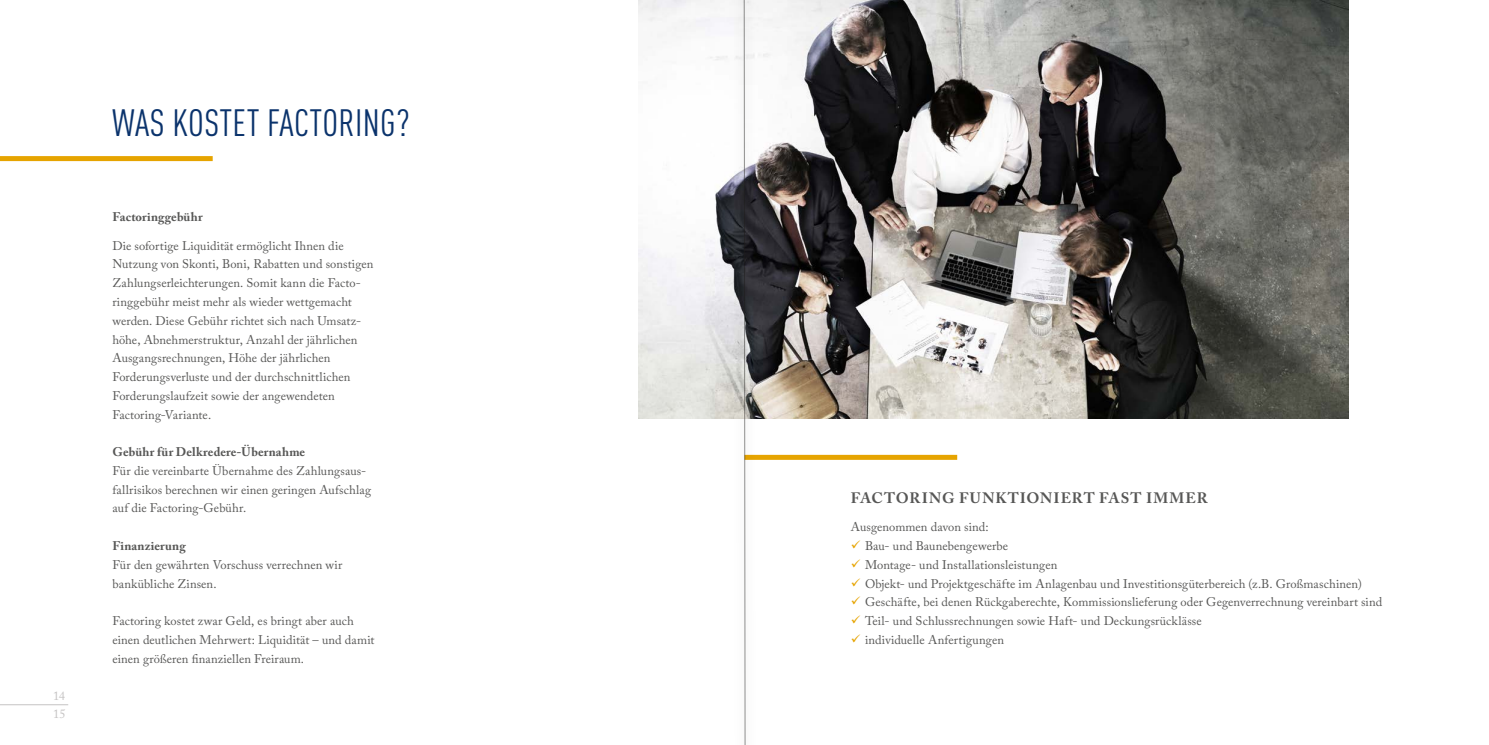
<style>
.page{position:relative;width:1489px;height:745px;background:#fff}
.page>*{position:absolute;margin:0;border:0;box-sizing:border-box;transform-origin:0 0}
.t1{font:condensed 37.5px "DINOT";letter-spacing:.01em;color:#0b336c}
.t2{font:700 15px "Adobe Caslon Pro";letter-spacing:.065em;color:#575756}
.t3{font:12.5px/18.8px "Adobe Caslon Pro";letter-spacing:.005em;color:#575756}
.t4{font:700 12.5px "Adobe Caslon Pro";letter-spacing:.015em;color:#575756}
.t5{font:12.5px/17.8px "Adobe Caslon Pro";color:#c5c3c3}
</style>
<div class="page">
<hr style="left:0;top:704px;width:68px;height:1px;background:#c5c3c3">
<img style="left:638px;top:0;width:709px;height:418px">
<div style="left:744px;top:454px;width:213px;height:5px;background:#e6a400"></div>
<div style="left:0;top:156px;width:213px;height:5px;background:#e6a400"></div>
<div style="left:731px;top:0;width:27px;height:744px;background:#1d1d1b;opacity:.5"></div>
<svg style="left:743px;top:0;width:2px;height:744px"></svg>
<p class="t5" style="left:53px;top:686px;width:14px">14<br>15</p>
<h1 class="t1" style="left:112px;top:97px;width:299px">WAS KOSTET FACTORING?</h1>
<p class="t4" style="left:112px;top:209px;width:92px">Factoringgebühr</p>
<p class="t3" style="left:112px;top:236px;width:262px">Die sofortige Liquidität ermöglicht Ihnen die Nutzung von Skonti, Boni, Rabatten und sonstigen Zahlungserleichterungen. Somit kann die Facto&shy;ringgebühr meist mehr als wieder wettgemacht werden. Diese Gebühr richtet sich nach Umsatz&shy;höhe, Abnehmerstruktur, Anzahl der jährlichen Ausgangsrechnungen, Höhe der jährlichen Forderungsverluste und der durchschnittlichen Forderungslaufzeit sowie der angewendeten Factoring-Variante.</p>
<p class="t4" style="left:112px;top:444px;width:194px">Gebühr für Delkredere-Übernahme</p>
<p class="t3" style="left:112px;top:461px;width:260px">Für die vereinbarte Übernahme des Zahlungsaus&shy;fallrisikos berechnen wir einen geringen Aufschlag auf die Factoring-Gebühr.</p>
<p class="t4" style="left:112px;top:538px;width:75px">Finanzierung</p>
<p class="t3" style="left:112px;top:554px;width:231px">Für den gewährten Vorschuss verrechnen wir bankübliche Zinsen.</p>
<p class="t3" style="left:112px;top:611px;width:264px">Factoring kostet zwar Geld, es bringt aber auch einen deutlichen Mehrwert: Liquidität – und damit einen größeren finanziellen Freiraum.</p>
<p class="t2" style="left:850px;top:488px;width:358px">FACTORING FUNKTIONIERT FAST IMMER</p>
<p class="t3" style="left:865px;top:517px;width:518px;text-indent:-14px">Ausgenommen davon sind:<br>Bau- und Baunebengewerbe<br>Montage- und Installationsleistungen<br>Objekt- und Projektgeschäfte im Anlagenbau und Investitionsgüterbereich (z.B. Großmaschinen)<br>Geschäfte, bei denen Rückgaberechte, Kommissionslieferung oder Gegenverrechnung vereinbart sind Teil- und Schlussrechnungen sowie Haft- und Deckungsrücklässe<br>individuelle Anfertigungen</p>
</div>
